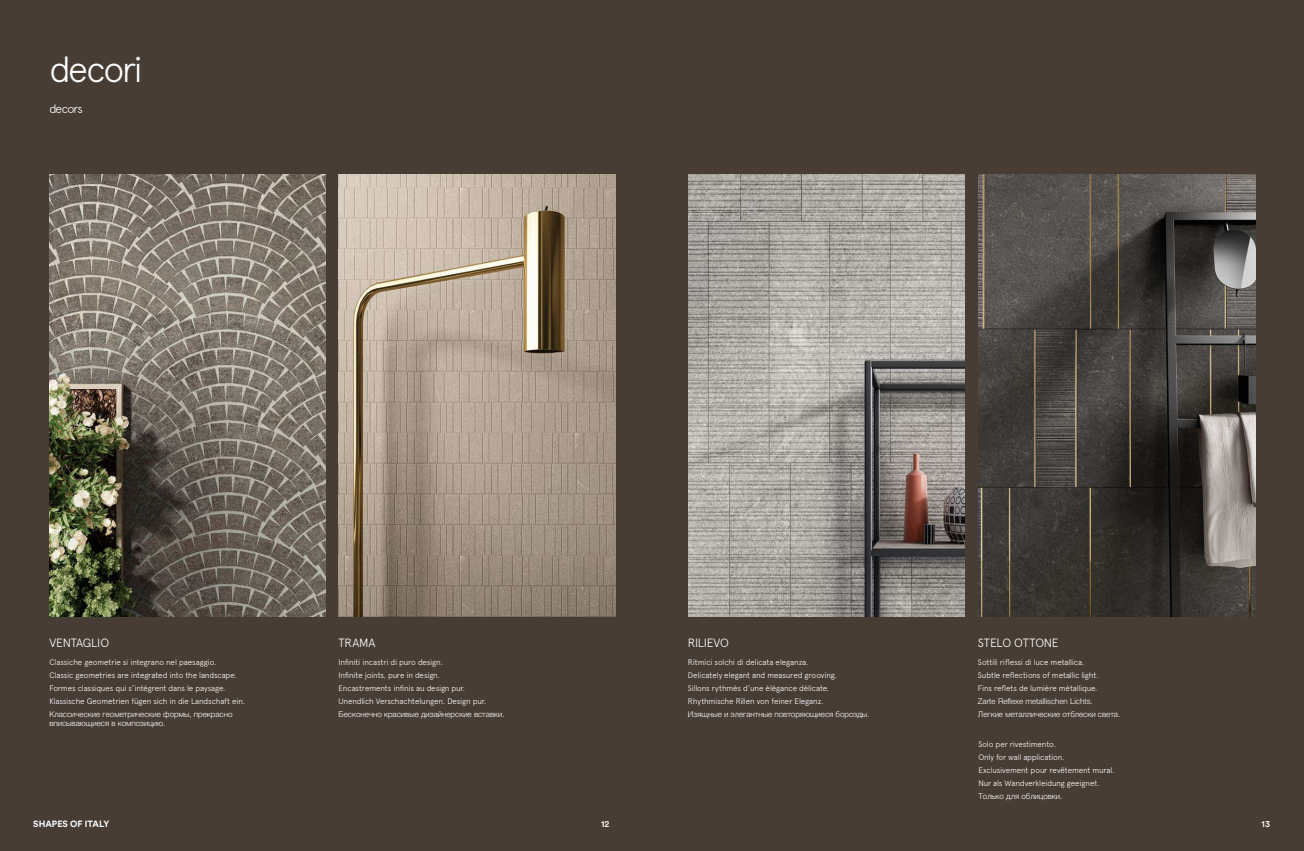
<style>
.page{position:relative;width:1304px;height:851px;background:#fff}
.page>*{position:absolute;margin:0;border:0;box-sizing:border-box;transform-origin:0 0}
.t1{font:300 36px "Apercu";letter-spacing:-.075em;color:#fff}
.t2{font:300 12px "Apercu";letter-spacing:-.025em;color:#fff}
.t3{font:700 9px "Circular Std";color:#fff}
.t4{font:500 9px "Circular Std";color:#fff}
.t5{font:300 8px/13px "Apercu";letter-spacing:-.015em;color:#fff}
.t6{font:300 8px/9px "Helvetica Neue LTCYR";color:#fff}
</style>
<div class="page">
<div style="left:0;top:0;width:1304px;height:850px;background:#483d35"></div>
<img style="left:49px;top:174px;width:277px;height:443px">
<img style="left:338px;top:174px;width:277px;height:443px">
<img style="left:688px;top:174px;width:277px;height:443px">
<img style="left:978px;top:174px;width:277px;height:443px">
<h1 class="t1" style="left:49px;top:48px;width:95px">decori</h1>
<h2 class="t2" style="left:49px;top:102px;width:35px">decors</h2>
<h2 class="t2" style="left:49px;top:635px;width:61px">VENTAGLIO</h2>
<p class="t5" style="left:49px;top:655px;width:198px">Classiche geometrie si integrano nel paesaggio.<br>Classic geometries are integrated into the landscape.<br>Formes classiques qui s’intègrent dans le paysage.<br>Klassische Geometrien fügen sich in die Landschaft ein.</p>
<p class="t6" style="left:49px;top:709px;width:185px">Классические геометрические формы, прекрасно вписывающиеся в композицию.</p>
<h2 class="t2" style="left:338px;top:635px;width:39px">TRAMA</h2>
<p class="t5" style="left:338px;top:655px;width:150px">Infiniti incastri di puro design.<br>Infinite joints, pure in design.<br>Encastrements infinis au design pur.<br>Unendlich Verschachtelungen. Design pur.</p>
<p class="t6" style="left:338px;top:709px;width:168px">Бесконечно красивые дизайнерские вставки.</p>
<h2 class="t2" style="left:688px;top:635px;width:42px">RILIEVO</h2>
<p class="t5" style="left:688px;top:655px;width:150px">Ritmici solchi di delicata eleganza.<br>Delicately elegant and measured grooving.<br>Sillons rythmés d’une élégance délicate.<br>Rhythmische Rillen von feiner Eleganz.</p>
<p class="t6" style="left:688px;top:709px;width:183px">Изящные и элегантные повторяющиеся борозды.</p>
<h2 class="t2" style="left:978px;top:635px;width:82px">STELO OTTONE</h2>
<p class="t5" style="left:978px;top:655px;width:122px">Sottili riflessi di luce metallica.<br>Subtle reflections of metallic light.<br>Fins reflets de lumière métallique.</p>
<p class="t6" style="left:978px;top:694px;width:144px;line-height:13px">Zarte Reflexe metallischen Lichts.<br>Легкие металлические отблески света.</p>
<p class="t5" style="left:978px;top:737px;width:138px">Solo per rivestimento.<br>Only for wall application.<br>Exclusivement pour revêtement mural.<br>Nur als Wandverkleidung geeignet.</p>
<p class="t6" style="left:978px;top:791px;width:86px">Только для облицовки.</p>
<p class="t3" style="left:33px;top:818px;width:78px">SHAPES OF ITALY</p>
<p class="t4" style="left:601px;top:818px;width:10px">12</p>
<p class="t4" style="left:1262px;top:818px;width:10px">13</p>
</div>
